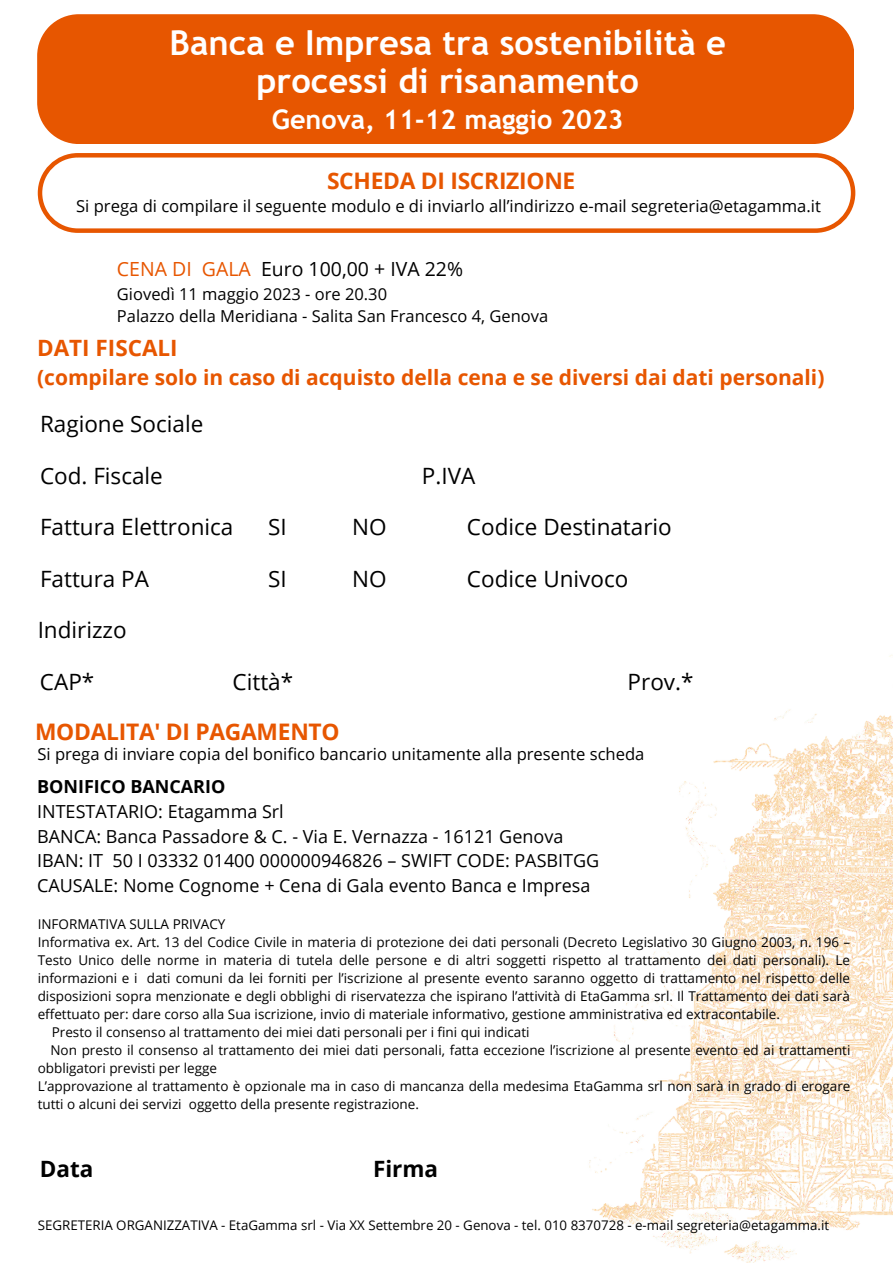
<style>
.page{position:relative;width:893px;height:1264px;background:#fff}
.page>*{position:absolute;margin:0;border:0;box-sizing:border-box;transform-origin:0 0}
.t1{font:700 34.5px/37.2px "Trebuchet MS";color:#fff;text-align:center}
.t2{font:700 27px "Trebuchet MS";color:#fff}
.t3{font:700 22.8px "Open Sans";letter-spacing:-.01em;color:#e75600}
.t4{font:22.5px "Open Sans";color:#000}
.t5{font:700 22.5px "Open Sans";color:#e75600}
.t6{font:700 22.5px "Open Sans";color:#000}
.t7{font:700 21px "Open Sans";color:#e75600}
.t8{font:19.5px "Open Sans";color:#000}
.t9{font:18px/24.8px "Open Sans";color:#000}
.t10{font:700 18px "Open Sans";color:#000}
.t11{font:16.65px "Open Sans";color:#000}
.t12{font:16.5px/22.5px "Open Sans";color:#000}
.t13{font:13.5px "Open Sans";color:#000}
.t14{font:13.35px "Open Sans";color:#000}
.s1{color:#e75600}
</style>
<div class="page">
<svg style="left:38px;top:153px;width:817px;height:80px"></svg>
<img style="left:589px;top:655px;width:303px;height:607px">
<div style="left:37px;top:14px;width:816px;height:130px;background:#e75600"></div>
<h1 class="t1" style="left:169px;top:24px;width:558px">Banca e Impresa tra sostenibilità e processi di risanamento</h1>
<h2 class="t2" style="left:272px;top:104px;width:353px">Genova, 11-12 maggio 2023</h2>
<h3 class="t3" style="left:327px;top:165px;width:250px">SCHEDA DI ISCRIZIONE</h3>
<p class="t11" style="left:76px;top:194px;width:746px">Si prega di compilare il seguente modulo e di inviarlo all’indirizzo e-mail segreteria@etagamma.it</p>
<h3 class="t8" style="left:117px;top:255px;width:347px"><span class="s1">CENA DI GALA</span> Euro 100,00 + IVA 22%</h3>
<p class="t12" style="left:117px;top:282px;width:433px">Giovedì 11 maggio 2023 - ore 20.30<br>Palazzo della Meridiana - Salita San Francesco 4, Genova</p>
<h3 class="t5" style="left:37px;top:332px;width:142px">DATI FISCALI</h3>
<h3 class="t7" style="left:37px;top:362px;width:788px">(compilare solo in caso di acquisto della cena e se diversi dai dati personali)</h3>
<h3 class="t4" style="left:40px;top:408px;width:165px">Ragione Sociale</h3>
<h3 class="t4" style="left:40px;top:460px;width:124px">Cod. Fiscale</h3>
<h3 class="t4" style="left:422px;top:460px;width:55px">P.IVA</h3>
<h3 class="t4" style="left:40px;top:511px;width:195px">Fattura Elettronica</h3>
<h3 class="t4" style="left:268px;top:511px;width:20px">SI</h3>
<h3 class="t4" style="left:352px;top:511px;width:36px">NO</h3>
<h3 class="t4" style="left:467px;top:511px;width:206px">Codice Destinatario</h3>
<h3 class="t4" style="left:40px;top:562px;width:110px">Fattura PA</h3>
<h3 class="t4" style="left:268px;top:562px;width:20px">SI</h3>
<h3 class="t4" style="left:352px;top:562px;width:36px">NO</h3>
<h3 class="t4" style="left:467px;top:562px;width:163px">Codice Univoco</h3>
<h3 class="t4" style="left:38px;top:614px;width:90px">Indirizzo</h3>
<h3 class="t4" style="left:40px;top:665px;width:56px">CAP*</h3>
<h3 class="t4" style="left:232px;top:665px;width:62px">Città*</h3>
<h3 class="t4" style="left:627px;top:665px;width:67px">Prov.*</h3>
<h3 class="t3" style="left:35px;top:716px;width:306px">MODALITA' DI PAGAMENTO</h3>
<p class="t11" style="left:37px;top:742px;width:608px">Si prega di inviare copia del bonifico bancario unitamente alla presente scheda</p>
<h3 class="t10" style="left:37px;top:774px;width:190px">BONIFICO BANCARIO</h3>
<h3 class="t9" style="left:37px;top:798px;width:563px">INTESTATARIO: Etagamma Srl<br>BANCA: Banca Passadore &amp; C. - Via E. Vernazza - 16121 Genova IBAN: IT 50 I 03332 01400 000000946826 – SWIFT CODE: PASBITGG CAUSALE: Nome Cognome + Cena di Gala evento Banca e Impresa</h3>
<p class="t13" style="left:38px;top:914px;width:189px">INFORMATIVA SULLA PRIVACY</p>
<p class="t13" style="left:38px;top:932px;width:813px">Informativa ex. Art. 13 del Codice Civile in materia di protezione dei dati personali (Decreto Legislativo 30 Giugno 2003, n. 196 –</p>
<p class="t13" style="left:38px;top:950px;width:813px">Testo Unico delle norme in materia di tutela delle persone e di altri soggetti rispetto al trattamento dei dati personali). Le</p>
<p class="t13" style="left:38px;top:968px;width:813px">informazioni e i dati comuni da lei forniti per l’iscrizione al presente evento saranno oggetto di trattamento nel rispetto delle</p>
<p class="t13" style="left:38px;top:986px;width:813px">disposizioni sopra menzionate e degli obblighi di riservatezza che ispirano l’attività di EtaGamma srl. Il Trattamento dei dati sarà</p>
<p class="t13" style="left:38px;top:1004px;width:743px">effettuato per: dare corso alla Sua iscrizione, invio di materiale informativo, gestione amministrativa ed extracontabile.</p>
<p class="t13" style="left:52px;top:1022px;width:479px">Presto il consenso al trattamento dei miei dati personali per i fini qui indicati</p>
<p class="t13" style="left:50px;top:1040px;width:801px">Non presto il consenso al trattamento dei miei dati personali, fatta eccezione l’iscrizione al presente evento ed ai trattamenti</p>
<p class="t13" style="left:38px;top:1058px;width:181px">obbligatori previsti per legge</p>
<p class="t13" style="left:38px;top:1076px;width:814px">L’approvazione al trattamento è opzionale ma in caso di mancanza della medesima EtaGamma srl non sarà in grado di erogare</p>
<p class="t13" style="left:38px;top:1094px;width:383px">tutti o alcuni dei servizi oggetto della presente registrazione.</p>
<h3 class="t6" style="left:40px;top:1153px;width:55px">Data</h3>
<h3 class="t6" style="left:373px;top:1153px;width:67px">Firma</h3>
<p class="t14" style="left:38px;top:1215px;width:792px">SEGRETERIA ORGANIZZATIVA - EtaGamma srl - Via XX Settembre 20 - Genova - tel. 010 8370728 - e-mail segreteria@etagamma.it</p>
</div>
